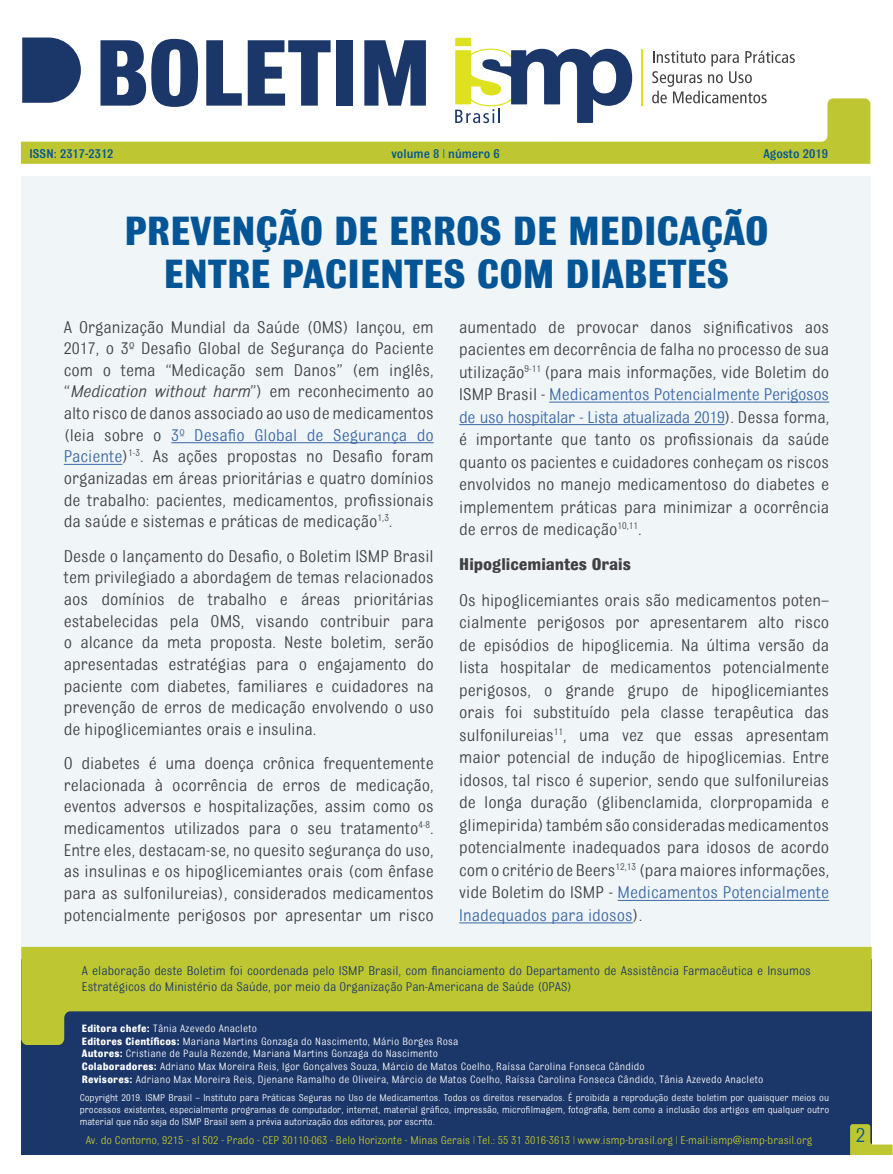
<style>
.page{position:relative;width:893px;height:1174px;background:#fff}
.page>*{position:absolute;margin:0;border:0;box-sizing:border-box;transform-origin:0 0}
.t1{font:700 99.6px "Bulldog";letter-spacing:-.01em;color:#1b3668}
.título_abertura{font:700 43.2px/43.2px "Bulldog";color:#035595;text-align:center}
.t2{font:21.6px "Bulldog";color:#035595}
.t3{font:18px/21.6px "Bulldog";color:#414042;text-align:justify}
.t4{font:700 18px "Bulldog";color:#414042}
.t5{font:13.5px/16.2px "Bulldog";color:#1b3668}
.t6{font:500 13.5px "Bulldog";color:#035595}
.t7{font:12px "Bulldog";color:#bec731}
.t8{font:11.25px "Bulldog";letter-spacing:.02em;color:#fff}
.t9{font:10.5px/12px "Bulldog";color:#fff;text-align:justify}
.s1{font-style:italic}
.s2{color:#3a68a5}
.s3{font-weight:700}
</style>
<div class="page">
<div style="left:21px;top:176px;width:850px;height:978px;background:#f0f5f8"></div>
<svg style="left:21px;top:98px;width:849px;height:66px"></svg>
<svg style="left:455px;top:38px;width:177px;height:85px"></svg>
<svg style="left:652px;top:51px;width:143px;height:52px"></svg>
<hr style="left:642px;top:49px;width:1px;height:57px;background:#dee21e">
<svg style="left:22px;top:38px;width:59px;height:65px;background:#374f7b"></svg>
<div style="left:21px;top:959px;width:851px;height:196px;background:#1b3668"></div>
<svg style="left:21px;top:947px;width:851px;height:98px;fill:#bec731"></svg>
<hr style="left:171px;top:442px;width:263px;height:1px;background:#3a68a5">
<hr style="left:64px;top:464px;width:58px;height:1px;background:#3a68a5">
<hr style="left:549px;top:402px;width:280px;height:1px;background:#3a68a5">
<hr style="left:459px;top:424px;width:266px;height:1px;background:#3a68a5">
<hr style="left:618px;top:900px;width:211px;height:1px;background:#3a68a5">
<hr style="left:459px;top:922px;width:174px;height:1px;background:#3a68a5">
<svg style="left:850px;top:1124px;width:43px;height:31px"></svg>
<h1 class="t1" style="left:95px;top:22px;width:339px">BOLETIM</h1>
<p class="t6" style="left:29px;top:147px;width:86px">ISSN: 2317-2312</p>
<p class="t6" style="left:391px;top:147px;width:110px">volume 8 | número 6</p>
<p class="t6" style="left:763px;top:147px;width:66px">Agosto 2019</p>
<p class="título_abertura" style="left:124px;top:209px;width:646px">PREVENÇÃO DE ERROS DE MEDICAÇÃO<br>ENTRE PACIENTES COM DIABETES</p>
<p class="t3" style="left:64px;top:316px;width:371px">A Organização Mundial da Saúde (OMS) lançou, em 2017, o 3º Desafio Global de Segurança do Paciente com o tema “Medicação sem Danos” (em inglês, “<span class="s1">Medication without harm</span>”) em reconhecimento ao alto risco de danos associado ao uso de medicamentos (leia sobre o <span class="s2">3º Desafio Global de Segurança do Paciente</span>)<sup>1-3</sup>. As ações propostas no Desafio foram organizadas em áreas prioritárias e quatro domínios de trabalho: pacientes, medicamentos, profissionais da saúde e sistemas e práticas de medicação<sup>1,3</sup>.</p>
<p class="t3" style="left:64px;top:545px;width:371px">Desde o lançamento do Desafio, o Boletim ISMP Brasil tem privilegiado a abordagem de temas relacionados aos domínios de trabalho e áreas prioritárias estabelecidas pela OMS, visando contribuir para o alcance da meta proposta. Neste boletim, serão apresentadas estratégias para o engajamento do paciente com diabetes, familiares e cuidadores na prevenção de erros de medicação envolvendo o uso de hipoglicemiantes orais e insulina.</p>
<p class="t3" style="left:64px;top:752px;width:371px">O diabetes é uma doença crônica frequentemente relacionada à ocorrência de erros de medicação, eventos adversos e hospitalizações, assim como os medicamentos utilizados para o seu tratamento<sup>4-8</sup>.<br>Entre eles, destacam-se, no quesito segurança do uso, as insulinas e os hipoglicemiantes orais (com ênfase para as sulfonilureias), considerados medicamentos potencialmente perigosos por apresentar um risco</p>
<p class="t3" style="left:459px;top:315px;width:371px;line-height:22.5px">aumentado de provocar danos significativos aos pacientes em decorrência de falha no processo de sua utilização<sup>9-11</sup> (para mais informações, vide Boletim do ISMP Brasil - <span class="s2">Medicamentos Potencialmente Perigosos de uso hospitalar - Lista atualizada 2019</span>). Dessa forma, é importante que tanto os profissionais da saúde quanto os pacientes e cuidadores conheçam os riscos envolvidos no manejo medicamentoso do diabetes e implementem práticas para minimizar a ocorrência de erros de medicação<sup>10,11</sup>.</p>
<p class="t4" style="left:459px;top:555px;width:173px">Hipoglicemiantes Orais</p>
<p class="t3" style="left:459px;top:588px;width:371px;line-height:22.5px">Os hipoglicemiantes orais são medicamentos poten– cialmente perigosos por apresentarem alto risco de episódios de hipoglicemia. Na última versão da lista hospitalar de medicamentos potencialmente perigosos, o grande grupo de hipoglicemiantes orais foi substituído pela classe terapêutica das sulfonilureias<sup>11</sup>, uma vez que essas apresentam maior potencial de indução de hipoglicemias. Entre idosos, tal risco é superior, sendo que sulfonilureias de longa duração (glibenclamida, clorpropamida e glimepirida) também são consideradas medicamentos potencialmente inadequados para idosos de acordo com o critério de Beers<sup>12,13</sup> (para maiores informações, vide Boletim do ISMP - <span class="s2">Medicamentos Potencialmente Inadequados para idosos</span>).</p>
<p class="t5" style="left:82px;top:962px;width:731px">A elaboração deste Boletim foi coordenada pelo ISMP Brasil, com financiamento do Departamento de Assistência Farmacêutica e Insumos<br>Estratégicos do Ministério da Saúde, por meio da Organização Pan-Americana de Saúde (OPAS)</p>
<p class="t8" style="left:82px;top:1022px;width:177px"><span class="s3">Editora chefe:</span> Tânia Azevedo Anacleto</p>
<p class="t8" style="left:82px;top:1035px;width:378px"><span class="s3">Editores Científicos:</span> Mariana Martins Gonzaga do Nascimento, Mário Borges Rosa</p>
<p class="t8" style="left:82px;top:1048px;width:358px"><span class="s3">Autores:</span> Cristiane de Paula Rezende, Mariana Martins Gonzaga do Nascimento</p>
<p class="t8" style="left:82px;top:1060px;width:564px"><span class="s3">Colaboradores:</span> Adriano Max Moreira Reis, Igor Gonçalves Souza, Márcio de Matos Coelho, Raíssa Carolina Fonseca Cândido</p>
<p class="t8" style="left:82px;top:1073px;width:683px"><span class="s3">Revisores:</span> Adriano Max Moreira Reis, Djenane Ramalho de Oliveira, Márcio de Matos Coelho, Raíssa Carolina Fonseca Cândido, Tânia Azevedo Anacleto</p>
<p class="t9" style="left:80px;top:1091px;width:751px">Copyright 2019. ISMP Brasil – Instituto para Práticas Seguras no Uso de Medicamentos. Todos os direitos reservados. É proibida a reprodução deste boletim por quaisquer meios ou processos existentes, especialmente programas de computador, internet, material gráfico, impressão, microfilmagem, fotografia, bem como a inclusão dos artigos em qualquer outro material que não seja do ISMP Brasil sem a prévia autorização dos editores, por escrito.</p>
<p class="t7" style="left:86px;top:1134px;width:728px">Av. do Contorno, 9215 - sl 502 - Prado - CEP 30110-063 - Belo Horizonte - Minas Gerais | Tel.: 55 31 3016-3613 | www.ismp-brasil.org | E-mail:ismp@ismp-brasil.org</p>
<p class="t2" style="left:856px;top:1124px;width:11px">2</p>
</div>
